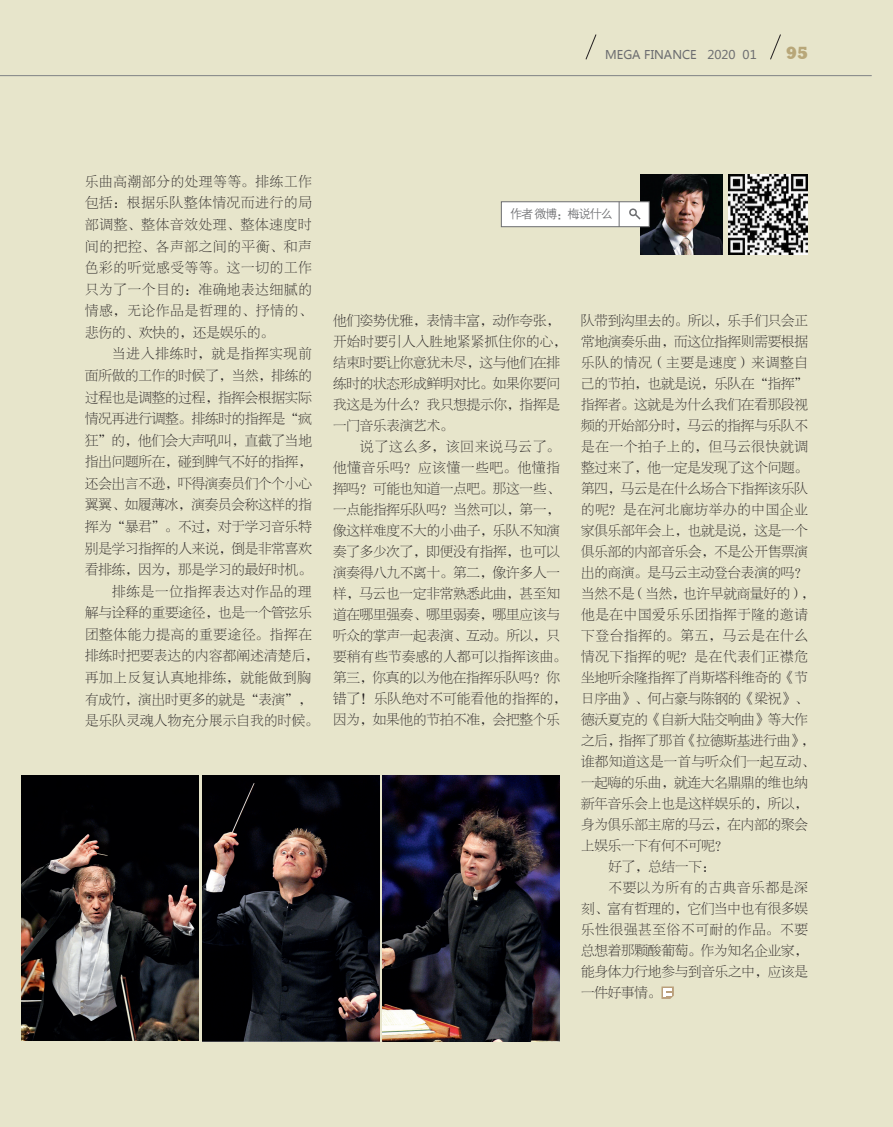
<style>
.page{position:relative;width:893px;height:1127px;background:#e7e5cb}
.page>*{position:absolute;margin:0;border:0;box-sizing:border-box;transform-origin:0 0}
.t1{font:800 16.95px "Stymie BT";color:#b8a779}
.正文{font:13.5px/21px "FZBSJW GB1 0";letter-spacing:-.01em;color:#231f20;text-align:justify}
.正文-2{font:13.5px/21.6px "FZBSJW GB1 0";letter-spacing:.02em;color:#231f20}
.t2{font:12px "Microsoft Ya Hei";color:#6c6d70}
.t3{font:12px "FZZDXJW GB1 0";letter-spacing:-.08em;color:#6c6d70}
</style>
<div class="page">
<hr style="left:0;top:75px;width:872px;height:1px;background:#808285">
<svg style="left:585px;top:34px;width:12px;height:26px"></svg>
<svg style="left:770px;top:34px;width:11px;height:26px"></svg>
<svg style="left:661px;top:986px;width:13px;height:13px"></svg>
<img style="left:728px;top:174px;width:80px;height:80px">
<img style="left:640px;top:174px;width:83px;height:80px">
<div style="left:501px;top:202px;width:148px;height:25px;background:#fff;border:1px solid #6c6d70"></div>
<svg style="left:619px;top:202px;width:1px;height:25px"></svg>
<svg style="left:629px;top:208px;width:12px;height:12px"></svg>
<img style="left:21px;top:775px;width:177px;height:266px">
<img style="left:202px;top:775px;width:177px;height:267px">
<img style="left:382px;top:775px;width:178px;height:267px">
<p class="t2" style="left:715px;top:47px;width:51px">2020 01</p>
<p class="t1" style="left:786px;top:43px;width:23px">9 59</p>
<p class="t2" style="left:612px;top:47px;width:146px">MEGA FINANCE 2020 01</p>
<p class="t2" style="left:605px;top:47px;width:93px">MEGA FINANCE</p>
<p class="正文" style="left:85px;top:171px;width:228px;line-height:21.6px">乐曲高潮部分的处理等等。排练工作包括：根据乐队整体情况而进行的局部调整、整体音效处理、整体速度时间的把控、各声部之间的平衡、和声色彩的听觉感受等等。这一切的工作只为了一个目的：准确地表达细腻的情感，无论作品是哲理的、抒情的、悲伤的、欢快的，还是娱乐的。</p>
<p class="正文" style="left:85px;top:343px;width:228px;line-height:21.6px;text-indent:27px">当进入排练时，就是指挥实现前面所做的工作的时候了，当然，排练的过程也是调整的过程，指挥会根据实际情况再进行调整。排练时的指挥是“疯狂”的，他们会大声吼叫，直截了当地指出问题所在，碰到脾气不好的指挥，还会出言不逊，吓得演奏员们个个小心翼翼、如履薄冰，演奏员会称这样的指挥为“暴君”。不过，对于学习音乐特别是学习指挥的人来说，倒是非常喜欢看排练，因为，那是学习的最好时机。</p>
<p class="正文-2" style="left:85px;top:581px;width:235px;text-indent:27px">排练是一位指挥表达对作品的理解与诠释的重要途径，也是一个管弦乐团整体能力提高的重要途径。指挥在排练时把要表达的内容都阐述清楚后，再加上反复认真地排练，就能做到胸有成竹，演出时更多的就是“表演”，是乐队灵魂人物充分展示自我的时候。</p>
<p class="t3" style="left:510px;top:208px;width:104px">作者 微博：梅说什么</p>
<p class="正文" style="left:333px;top:310px;width:235px;text-align:left">他们姿势优雅，表情丰富，动作夸张，开始时要引人入胜地紧紧抓住你的心，结束时要让你意犹未尽，这与他们在排练时的状态形成鲜明对比。如果你要问我这是为什么？我只想提示你，指挥是一门音乐表演艺术。</p>
<p class="正文" style="left:333px;top:436px;width:235px;text-align:left;text-indent:27px">说了这么多，该回来说马云了。他懂音乐吗？应该懂一些吧。他懂指挥吗？可能也知道一点吧。那这一些、一点能指挥乐队吗？当然可以，第一，像这样难度不大的小曲子，乐队不知演奏了多少次了，即便没有指挥，也可以演奏得八九不离十。第二，像许多人一样，马云也一定非常熟悉此曲，甚至知道在哪里强奏、哪里弱奏，哪里应该与听众的掌声一起表演、互动。所以，只要稍有些节奏感的人都可以指挥该曲。第三，你真的以为他在指挥乐队吗？你错了！乐队绝对不可能看他的指挥的，因为，如果他的节拍不准，会把整个乐</p>
<p class="正文" style="left:581px;top:310px;width:235px;text-align:left">队带到沟里去的。所以，乐手们只会正常地演奏乐曲，而这位指挥则需要根据乐队的情况（主要是速度）来调整自己的节拍，也就是说，乐队在“指挥”指挥者。这就是为什么我们在看那段视频的开始部分时，马云的指挥与乐队不是在一个拍子上的，但马云很快就调整过来了，他一定是发现了这个问题。第四，马云是在什么场合下指挥该乐队的呢？是在河北廊坊举办的中国企业家俱乐部年会上，也就是说，这是一个俱乐部的内部音乐会，不是公开售票演出的商演。是马云主动登台表演的吗？当然不是（当然，也许早就商量好的），他是在中国爱乐乐团指挥于隆的邀请下登台指挥的。第五，马云是在什么情况下指挥的呢？是在代表们正襟危坐地听余隆指挥了肖斯塔科维奇的《节日序曲》、何占豪与陈钢的《梁祝》、德沃夏克的《自新大陆交响曲》等大作之后，指挥了那首《拉德斯基进行曲》，谁都知道这是一首与听众们一起互动、一起嗨的乐曲，就连大名鼎鼎的维也纳新年音乐会上也是这样娱乐的，所以，身为俱乐部主席的马云，在内部的聚会上娱乐一下有何不可呢？</p>
<p class="正文" style="left:608px;top:856px;width:109px">好了，总结一下：</p>
<p class="正文" style="left:581px;top:877px;width:228px;text-indent:27px">不要以为所有的古典音乐都是深刻、富有哲理的，它们当中也有很多娱乐性很强甚至俗不可耐的作品。不要总想着那颗酸葡萄。作为知名企业家，能身体力行地参与到音乐之中，应该是一件好事情。</p>
</div>
